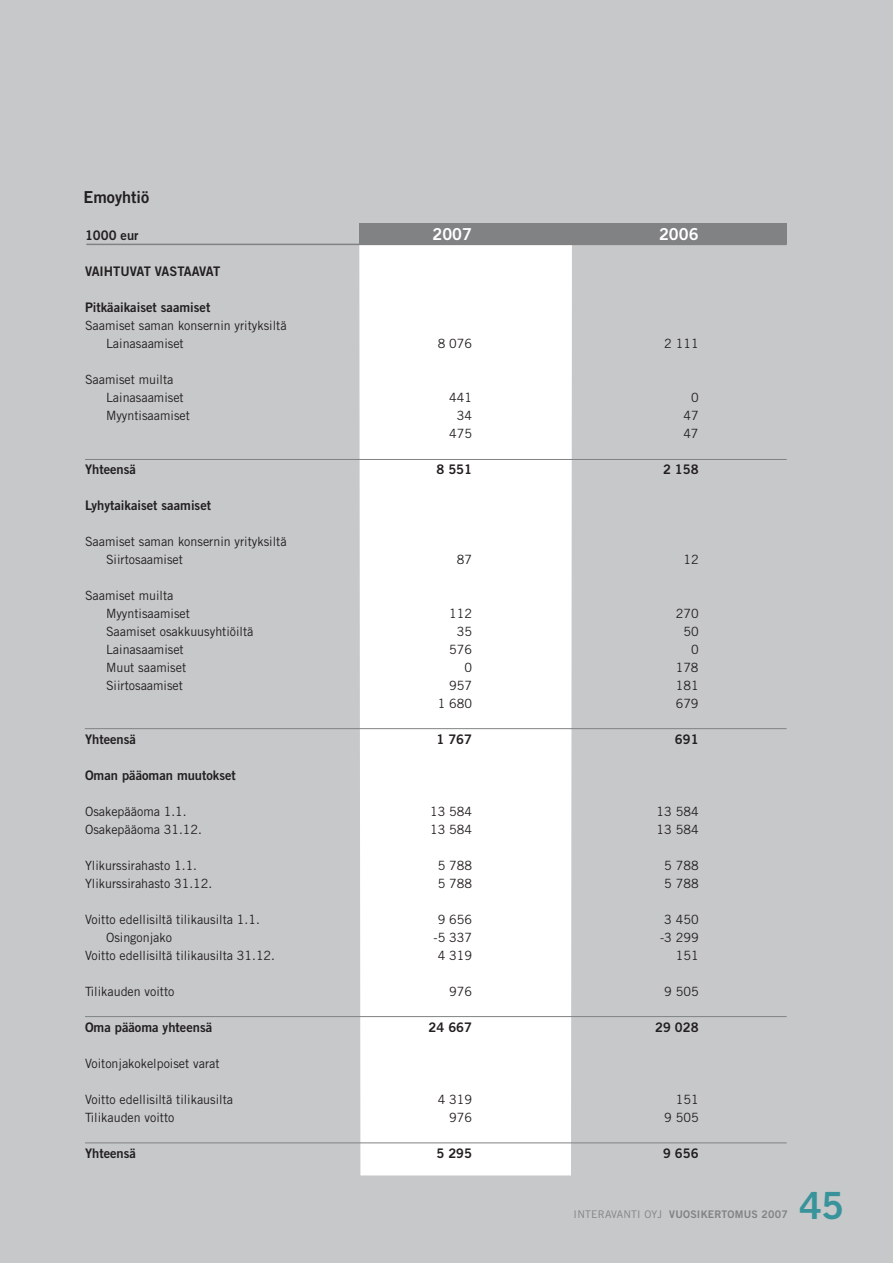
<style>
.page{position:relative;width:893px;height:1263px;background:#c6c8ca}
.page>*{position:absolute;margin:0;border:0;box-sizing:border-box;transform-origin:0 0}
.t1{font:37.5px "Trade Gothic Bold Two";color:#38939b}
.t2{font:16.5px "Trade Gothic Bold Two";color:#231f20}
.t3{font:16.5px "Trade Gothic Bold Two";color:#fff}
.t4{font:13.2px "Trade Gothic Bold Two";color:#231f20}
.t5{font:13.2px "Trade Gothic Bold Two";letter-spacing:-.02em;color:#231f20}
.t6{font:12.75px/18px "Trade Gothic";color:#231f20}
.t7{font:10.5px "Trade Gothic Bold Two";letter-spacing:.02em;color:#808284}
.s1{font-family:"Trade Gothic"}
</style>
<div class="page">
<div style="left:359px;top:245px;width:213px;height:930px;background:#fff"></div>
<hr style="left:86px;top:244px;width:701px;height:1px;background:#808284">
<hr style="left:85px;top:459px;width:702px;height:1px;background:#808284">
<hr style="left:85px;top:728px;width:701px;height:1px;background:#808284">
<hr style="left:85px;top:1016px;width:702px;height:1px;background:#808284">
<div style="left:359px;top:223px;width:428px;height:21px;background:#808284"></div>
<hr style="left:85px;top:1143px;width:702px;height:1px;background:#808284">
<p class="t2" style="left:84px;top:191px;width:67px">Emoyhtiö</p>
<p class="t4" style="left:85px;top:230px;width:55px">1000 eur</p>
<p class="t3" style="left:432px;top:228px;width:41px">2007</p>
<p class="t3" style="left:659px;top:228px;width:41px">2006</p>
<p class="t5" style="left:85px;top:266px;width:137px">VAIHTUVAT VASTAAVAT</p>
<p class="t4" style="left:85px;top:302px;width:127px">Pitkäaikaiset saamiset</p>
<p class="t6" style="left:106px;top:317px;width:182px;text-indent:-21px">Saamiset saman konsernin yrityksiltä<br>Lainasaamiset</p>
<p class="t6" style="left:438px;top:335px;width:36px">8 076</p>
<p class="t6" style="left:664px;top:335px;width:36px">2 111</p>
<p class="t6" style="left:106px;top:371px;width:79px;text-indent:-21px">Saamiset muilta<br>Lainasaamiset</p>
<p class="t6" style="left:449px;top:389px;width:24px">441</p>
<p class="t6" style="left:691px;top:389px;width:9px">0</p>
<p class="t6" style="left:106px;top:407px;width:85px">Myyntisaamiset</p>
<p class="t6" style="left:457px;top:407px;width:17px">34</p>
<p class="t6" style="left:683px;top:407px;width:17px">47</p>
<p class="t6" style="left:449px;top:425px;width:24px">475</p>
<p class="t6" style="left:683px;top:425px;width:17px">47</p>
<p class="t4" style="left:85px;top:464px;width:53px">Yhteensä</p>
<p class="t4" style="left:436px;top:464px;width:37px">8 551</p>
<p class="t4" style="left:663px;top:464px;width:37px">2 158</p>
<p class="t4" style="left:85px;top:500px;width:128px">Lyhytaikaiset saamiset</p>
<p class="t6" style="left:106px;top:533px;width:182px;text-indent:-21px">Saamiset saman konsernin yrityksiltä<br>Siirtosaamiset</p>
<p class="t6" style="left:457px;top:551px;width:17px">87</p>
<p class="t6" style="left:683px;top:551px;width:17px">12</p>
<p class="t6" style="left:106px;top:587px;width:85px;text-indent:-21px">Saamiset muilta<br>Myyntisaamiset</p>
<p class="t6" style="left:449px;top:605px;width:24px">112</p>
<p class="t6" style="left:676px;top:605px;width:24px">270</p>
<p class="t6" style="left:106px;top:623px;width:149px">Saamiset osakkuusyhtiöiltä</p>
<p class="t6" style="left:457px;top:623px;width:17px">35</p>
<p class="t6" style="left:683px;top:623px;width:17px">50</p>
<p class="t6" style="left:106px;top:641px;width:79px">Lainasaamiset</p>
<p class="t6" style="left:449px;top:641px;width:24px">576</p>
<p class="t6" style="left:691px;top:641px;width:9px">0</p>
<p class="t6" style="left:106px;top:659px;width:82px">Muut saamiset</p>
<p class="t6" style="left:464px;top:659px;width:9px">0</p>
<p class="t6" style="left:676px;top:659px;width:24px">178</p>
<p class="t6" style="left:106px;top:677px;width:79px">Siirtosaamiset</p>
<p class="t6" style="left:449px;top:677px;width:24px">957</p>
<p class="t6" style="left:676px;top:677px;width:24px">181</p>
<p class="t6" style="left:438px;top:695px;width:36px">1 680</p>
<p class="t6" style="left:676px;top:695px;width:24px">679</p>
<p class="t4" style="left:85px;top:734px;width:53px">Yhteensä</p>
<p class="t4" style="left:436px;top:734px;width:37px">1 767</p>
<p class="t4" style="left:675px;top:734px;width:25px">691</p>
<p class="t4" style="left:85px;top:770px;width:152px">Oman pääoman muutokset</p>
<p class="t6" style="left:85px;top:803px;width:103px">Osakepääoma 1.1.</p>
<p class="t6" style="left:430px;top:803px;width:43px">13 584</p>
<p class="t6" style="left:657px;top:803px;width:43px">13 584</p>
<p class="t6" style="left:85px;top:821px;width:118px">Osakepääoma 31.12.</p>
<p class="t6" style="left:430px;top:821px;width:43px">13 584</p>
<p class="t6" style="left:657px;top:821px;width:43px">13 584</p>
<p class="t6" style="left:85px;top:857px;width:114px">Ylikurssirahasto 1.1.</p>
<p class="t6" style="left:438px;top:857px;width:36px">5 788</p>
<p class="t6" style="left:664px;top:857px;width:36px">5 788</p>
<p class="t6" style="left:85px;top:875px;width:129px">Ylikurssirahasto 31.12.</p>
<p class="t6" style="left:438px;top:875px;width:36px">5 788</p>
<p class="t6" style="left:664px;top:875px;width:36px">5 788</p>
<p class="t6" style="left:85px;top:911px;width:176px">Voitto edellisiltä tilikausilta 1.1.</p>
<p class="t6" style="left:438px;top:911px;width:36px">9 656</p>
<p class="t6" style="left:664px;top:911px;width:36px">3 450</p>
<p class="t6" style="left:106px;top:929px;width:67px">Osingonjako</p>
<p class="t6" style="left:433px;top:929px;width:40px">-5 337</p>
<p class="t6" style="left:660px;top:929px;width:40px">-3 299</p>
<p class="t6" style="left:85px;top:947px;width:192px">Voitto edellisiltä tilikausilta 31.12.</p>
<p class="t6" style="left:438px;top:947px;width:36px">4 319</p>
<p class="t6" style="left:676px;top:947px;width:24px">151</p>
<p class="t6" style="left:85px;top:983px;width:91px">Tilikauden voitto</p>
<p class="t6" style="left:449px;top:983px;width:24px">976</p>
<p class="t6" style="left:664px;top:983px;width:36px">9 505</p>
<p class="t4" style="left:85px;top:1022px;width:129px">Oma pääoma yhteensä</p>
<p class="t4" style="left:429px;top:1022px;width:45px">24 667</p>
<p class="t4" style="left:655px;top:1022px;width:45px">29 028</p>
<p class="t6" style="left:85px;top:1055px;width:136px">Voitonjakokelpoiset varat</p>
<p class="t6" style="left:85px;top:1091px;width:150px">Voitto edellisiltä tilikausilta</p>
<p class="t6" style="left:438px;top:1091px;width:36px">4 319</p>
<p class="t6" style="left:676px;top:1091px;width:24px">151</p>
<p class="t6" style="left:85px;top:1109px;width:91px">Tilikauden voitto</p>
<p class="t6" style="left:449px;top:1109px;width:24px">976</p>
<p class="t6" style="left:664px;top:1109px;width:36px">9 505</p>
<p class="t4" style="left:85px;top:1148px;width:53px">Yhteensä</p>
<p class="t4" style="left:436px;top:1148px;width:37px">5 295</p>
<p class="t4" style="left:663px;top:1148px;width:37px">9 656</p>
<p class="t7" style="left:574px;top:1212px;width:215px"><span class="s1">INTERAVANTI OYJ</span> VUOSIKERTOMUS 2007</p>
<h1 class="t1" style="left:798px;top:1193px;width:47px">45</h1>
</div>
